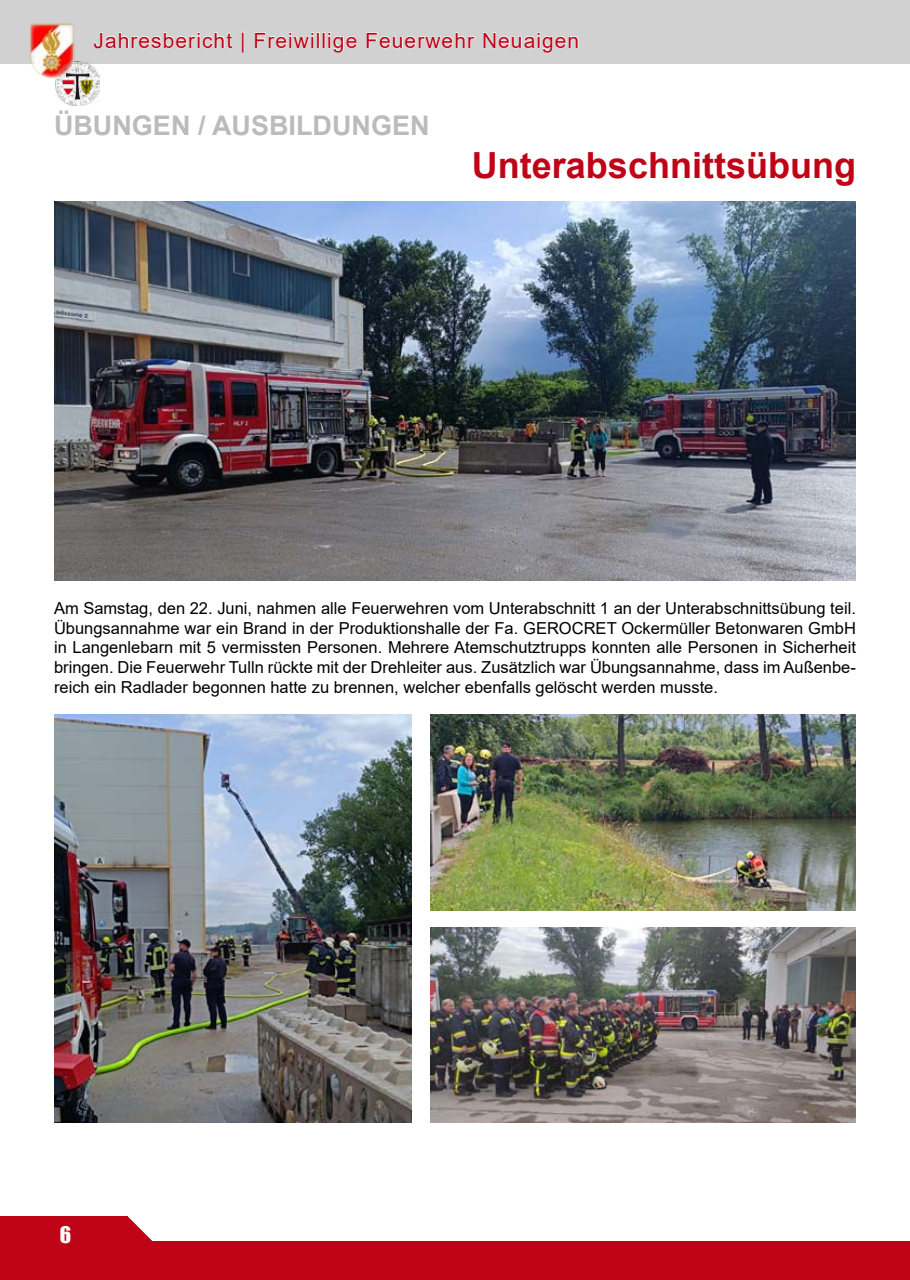
<style>
.page{position:relative;width:910px;height:1280px;background:#fff}
.page>*{position:absolute;margin:0;border:0;box-sizing:border-box;transform-origin:0 0}
.t1{font:700 36px "Arial";color:#c00418}
.t2{font:700 27px "Arial";color:#bbb}
.t3{font:21px "Arial";letter-spacing:.05em;color:#c00418}
.t4{font:21px "Impact";color:#fff}
.t5{font:16.5px/19.8px "Arial";color:#000;text-align:justify}
</style>
<div class="page">
<div style="left:0;top:0;width:910px;height:64px;background:#d1d1d1"></div>
<div style="left:0;top:1216px;width:128px;height:64px;background:#c00418"></div>
<img style="left:30px;top:23px;width:44px;height:55px">
<img style="left:55px;top:62px;width:44px;height:43px">
<svg style="left:93px;top:32px;width:140px;height:17px"></svg>
<div style="left:242px;top:32px;width:2px;height:20px;border:1px solid #fff"></div>
<svg style="left:255px;top:32px;width:102px;height:21px"></svg>
<svg style="left:366px;top:32px;width:109px;height:17px"></svg>
<svg style="left:483px;top:32px;width:96px;height:21px"></svg>
<div style="left:128px;top:1242px;width:782px;height:38px;background:#c00418"></div>
<svg style="left:128px;top:1216px;width:38px;height:26px"></svg>
<img style="left:54px;top:201px;width:802px;height:379px">
<img style="left:54px;top:714px;width:358px;height:409px">
<img style="left:431px;top:714px;width:425px;height:196px">
<img style="left:431px;top:927px;width:425px;height:196px">
<p class="t3" style="left:94px;top:26px;width:487px">Jahresbericht | Freiwillige Feuerwehr Neuaigen</p>
<h2 class="t2" style="left:54px;top:107px;width:377px">ÜBUNGEN / AUSBILDUNGEN</h2>
<h1 class="t1" style="left:472px;top:140px;width:386px">Unterabschnittsübung</h1>
<p class="t5" style="left:54px;top:598px;width:803px">Am Samstag, den 22. Juni, nahmen alle Feuerwehren vom Unterabschnitt 1 an der Unterabschnittsübung teil.<br>Übungsannahme war ein Brand in der Produktionshalle der Fa. GEROCRET Ockermüller Betonwaren GmbH in Langenlebarn mit 5 vermissten Personen. Mehrere Atemschutztrupps konnten alle Personen in Sicherheit bringen. Die Feuerwehr Tulln rückte mit der Drehleiter aus. Zusätzlich war Übungsannahme, dass im Außenbe&shy;reich ein Radlader begonnen hatte zu brennen, welcher ebenfalls gelöscht werden musste.</p>
<p class="t4" style="left:60px;top:1218px;width:13px">6</p>
</div>
